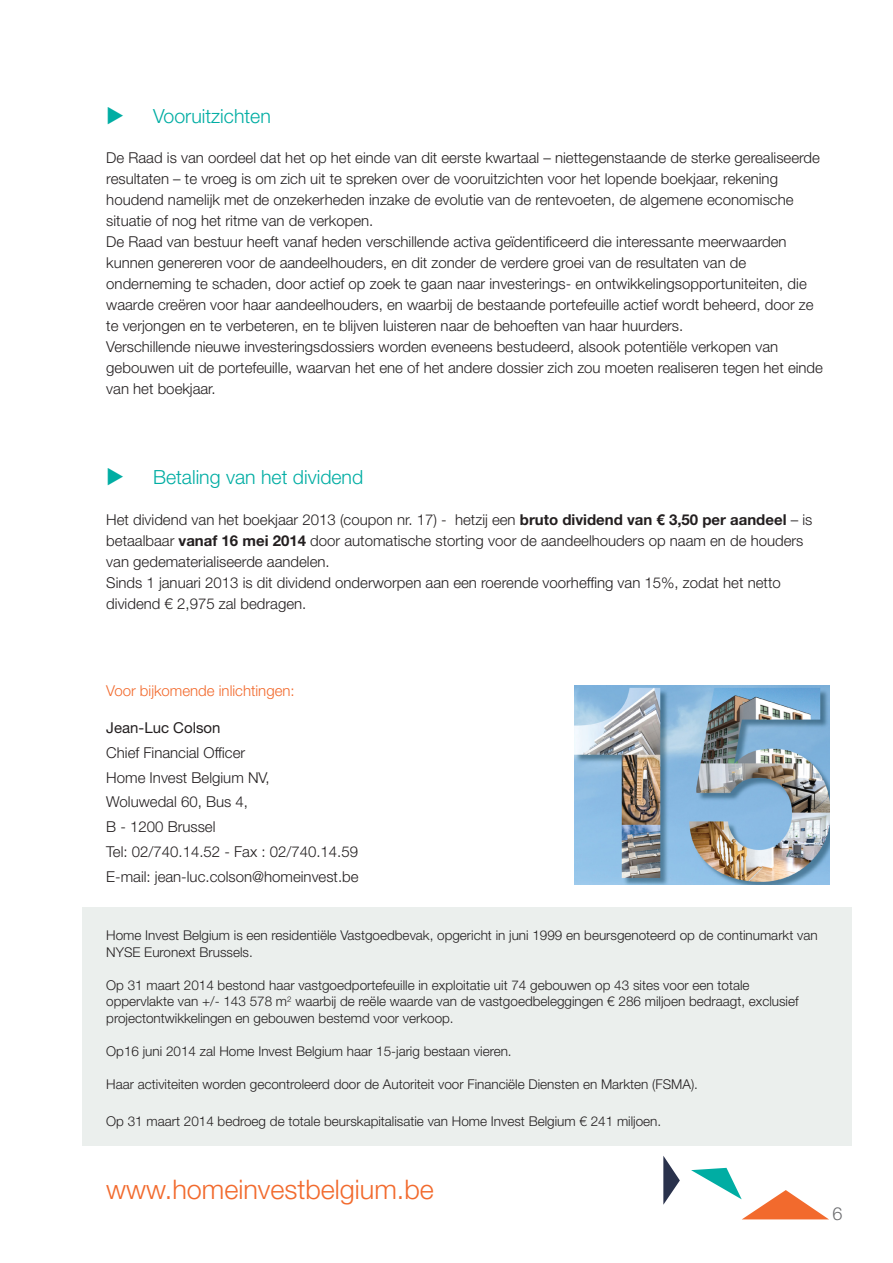
<style>
.page{position:relative;width:893px;height:1263px;background:#fff}
.page>*{position:absolute;margin:0;border:0;box-sizing:border-box;transform-origin:0 0}
.hib13-tit1{font:300 27px "Helvetica Neue LT Std";color:#f26a2d}
.hib13-tit1-2{font:300 19.5px "Helvetica Neue LT Std";color:#00ada3}
.t1{font:300 18px "Helvetica Neue LT Std";color:#6c6d70}
.hib13-tit1-3{font:300 15px/21px "Helvetica Neue LT Std";color:#231f20}
.hib13-tit1-4{font:300 15px "Helvetica Neue LT Std";color:#f26a2d}
.hib13-tit1-5{font:15px "Helvetica Neue LT Std";color:#231f20}
.hib13-tit1-6{font:300 13.5px/16.5px "Helvetica Neue LT Std";color:#231f20}
.s1{font-weight:700}
</style>
<div class="page">
<svg style="left:691px;top:1168px;width:138px;height:51px"></svg>
<svg style="left:663px;top:1156px;width:17px;height:49px"></svg>
<div style="left:82px;top:908px;width:769px;height:238px;background:#ebefed"></div>
<img style="left:574px;top:686px;width:255px;height:198px">
<p class="hib13-tit1-2" style="left:106px;top:104px;width:166px">◆ Vooruitzichten</p>
<p class="hib13-tit1-3" style="left:106px;top:147px;width:715px">De Raad is van oordeel dat het op het einde van dit eerste kwartaal – niettegenstaande de sterke gerealiseerde resultaten – te vroeg is om zich uit te spreken over de vooruitzichten voor het lopende boekjaar, rekening houdend namelijk met de onzekerheden inzake de evolutie van de rentevoeten, de algemene economische situatie of nog het ritme van de verkopen.</p>
<p class="hib13-tit1-3" style="left:106px;top:231px;width:709px">De Raad van bestuur heeft vanaf heden verschillende activa geïdentificeerd die interessante meerwaarden kunnen genereren voor de aandeelhouders, en dit zonder de verdere groei van de resultaten van de onderneming te schaden, door actief op zoek te gaan naar investerings- en ontwikkelingsopportuniteiten, die waarde creëren voor haar aandeelhouders, en waarbij de bestaande portefeuille actief wordt beheerd, door ze te verjongen en te verbeteren, en te blijven luisteren naar de behoeften van haar huurders.</p>
<p class="hib13-tit1-3" style="left:106px;top:336px;width:718px">Verschillende nieuwe investeringsdossiers worden eveneens bestudeerd, alsook potentiële verkopen van gebouwen uit de portefeuille, waarvan het ene of het andere dossier zich zou moeten realiseren tegen het einde van het boekjaar.</p>
<p class="hib13-tit1-2" style="left:106px;top:465px;width:258px">◆ Betaling van het dividend</p>
<p class="hib13-tit1-3" style="left:106px;top:508px;width:708px">Het dividend van het boekjaar 2013 (coupon nr. 17) - hetzij een <span class="s1">bruto dividend van € 3,50 per aandeel</span> – is betaalbaar <span class="s1">vanaf 16 mei 2014</span> door automatische storting voor de aandeelhouders op naam en de houders van gedematerialiseerde aandelen.</p>
<p class="hib13-tit1-3" style="left:106px;top:571px;width:676px">Sinds 1 januari 2013 is dit dividend onderworpen aan een roerende voorheffing van 15%, zodat het netto dividend € 2,975 zal bedragen.</p>
<p class="hib13-tit1-4" style="left:106px;top:681px;width:190px">Voor bijkomende inlichtingen:</p>
<p class="hib13-tit1-5" style="left:106px;top:719px;width:116px">Jean-Luc Colson</p>
<p class="hib13-tit1-3" style="left:106px;top:742px;width:140px">Chief Financial Officer</p>
<p class="hib13-tit1-3" style="left:106px;top:766px;width:165px">Home Invest Belgium NV,</p>
<p class="hib13-tit1-3" style="left:106px;top:791px;width:143px">Woluwedal 60, Bus 4,</p>
<p class="hib13-tit1-3" style="left:106px;top:816px;width:111px">B - 1200 Brussel</p>
<p class="hib13-tit1-3" style="left:106px;top:841px;width:253px">Tel: 02/740.14.52 - Fax : 02/740.14.59</p>
<p class="hib13-tit1-3" style="left:106px;top:865px;width:254px">E-mail: jean-luc.colson@homeinvest.be</p>
<p class="hib13-tit1-6" style="left:106px;top:927px;width:713px">Home Invest Belgium is een residentiële Vastgoedbevak, opgericht in juni 1999 en beursgenoteerd op de continumarkt van<br>NYSE Euronext Brussels.</p>
<p class="hib13-tit1-6" style="left:106px;top:976px;width:694px">Op 31 maart 2014 bestond haar vastgoedportefeuille in exploitatie uit 74 gebouwen op 43 sites voor een totale oppervlakte van +/- 143 578 m<sup>2</sup> waarbij de reële waarde van de vastgoedbeleggingen € 286 miljoen bedraagt, exclusief projectontwikkelingen en gebouwen bestemd voor verkoop.</p>
<p class="hib13-tit1-6" style="left:106px;top:1042px;width:407px">Op16 juni 2014 zal Home Invest Belgium haar 15-jarig bestaan vieren.</p>
<p class="hib13-tit1-6" style="left:106px;top:1075px;width:593px">Haar activiteiten worden gecontroleerd door de Autoriteit voor Financiële Diensten en Markten (FSMA).</p>
<p class="hib13-tit1-6" style="left:106px;top:1113px;width:556px">Op 31 maart 2014 bedroeg de totale beurskapitalisatie van Home Invest Belgium € 241 miljoen.</p>
<p class="hib13-tit1" style="left:106px;top:1172px;width:329px">www.homeinvestbelgium.be</p>
<p class="t1" style="left:832px;top:1202px;width:12px">6</p>
</div>
